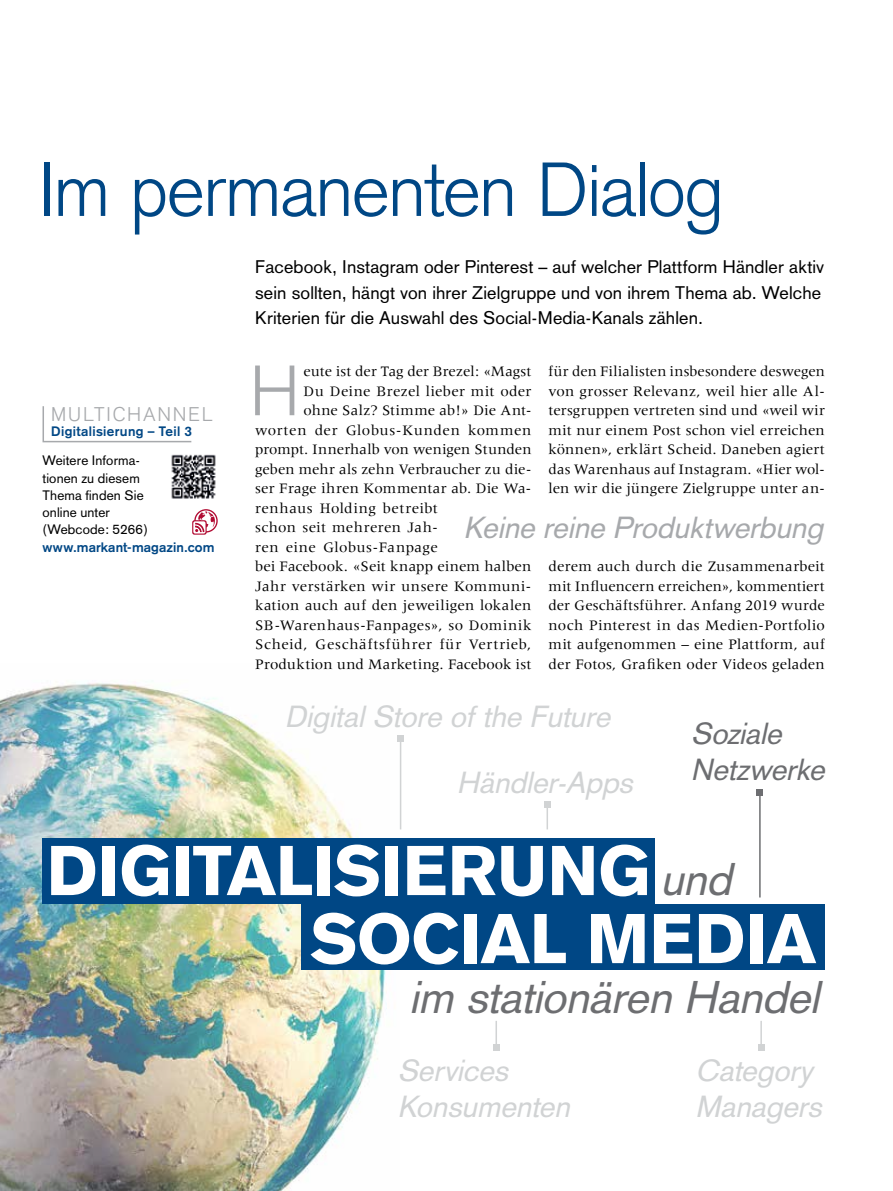
<style>
.page{position:relative;width:893px;height:1191px;background:#fff}
.page>*{position:absolute;margin:0;border:0;box-sizing:border-box;transform-origin:0 0}
.t1{font:300 75px "Basic Commercial";letter-spacing:-.015em;color:#004785}
.t2{font:300 69.75px "Basic Commercial";color:#a7a9ac}
.t3{font:900 69px "Basic Commercial";letter-spacing:-.005em;color:#fff}
.t4{font:italic 45px "Basic Commercial";letter-spacing:-.005em;color:#6d6e71}
.t5{font:italic 30px/36px "Basic Commercial";letter-spacing:-.005em;color:#d1d3d4}
.t6{font:italic 30px "Basic Commercial";letter-spacing:-.005em;color:#a7a9ac}
.t7{font:italic 30px/36px "Basic Commercial";letter-spacing:-.005em;color:#6d6e71}
.t8{font:300 19.5px "Basic Commercial";letter-spacing:.1em;color:#a7a9ac}
.t9{font:18px/25.5px "Basic Commercial";letter-spacing:.01em;color:#000}
.t10{font:15px/19.5px "Meridien";letter-spacing:.015em;color:#000;text-align:justify}
.t11{font:15px "Meridien";letter-spacing:-.005em;color:#000}
.t12{font:15px "Meridien";letter-spacing:.05em;color:#000}
.t13{font:15px "Meridien";letter-spacing:.035em;color:#000}
.t14{font:13.5px/17.2px "Basic Commercial";letter-spacing:.01em;color:#000}
.t15{font:700 13.5px "Basic Commercial";letter-spacing:.03em;color:#004785}
.s1{font-weight:700;color:#004785}
</style>
<div class="page">
<img style="left:0;top:683px;width:400px;height:508px">
<svg style="left:42px;top:406px;width:150px;height:37px"></svg>
<hr style="left:400px;top:739px;width:1px;height:90px;background:#d1d3d4">
<svg style="left:398px;top:736px;width:6px;height:6px"></svg>
<hr style="left:495px;top:1020px;width:2px;height:27px;background:#d1d3d4">
<svg style="left:493px;top:1044px;width:6px;height:6px"></svg>
<hr style="left:760px;top:1020px;width:2px;height:27px;background:#d1d3d4">
<svg style="left:758px;top:1044px;width:6px;height:6px"></svg>
<hr style="left:759px;top:792px;width:2px;height:105px;background:#6d6e71">
<svg style="left:757px;top:789px;width:6px;height:6px"></svg>
<svg style="left:544px;top:801px;width:6px;height:28px"></svg>
<div style="left:43px;top:838px;width:612px;height:66px;background:#004785"></div>
<div style="left:302px;top:904px;width:523px;height:65px;background:#004785"></div>
<img style="left:171px;top:454px;width:45px;height:45px">
<div style="left:194px;top:509px;width:24px;height:23px;border:1px solid #b10a32;border-radius:50%"></div>
<svg style="left:192px;top:511px;width:23px;height:23px"></svg>
<p class="t1" style="left:38px;top:146px;width:687px">Im permanenten Dialog</p>
<p class="t8" style="left:51px;top:403px;width:163px">MULTICHANNEL</p>
<p class="t15" style="left:51px;top:423px;width:142px">Digitalisierung – Teil 3</p>
<p class="t14" style="left:43px;top:452px;width:174px">Weitere Informa-<br>tionen zu diesem<br>Thema finden Sie<br>online unter<br>(Webcode: 5266) <span class="s1">www.markant-magazin.com</span></p>
<p class="t9" style="left:255px;top:254px;width:571px">Facebook, Instagram oder Pinterest – auf welcher Plattform Händler aktiv sein sollten, hängt von ihrer Zielgruppe und von ihrem Thema ab. Welche<br>Kriterien für die Auswahl des Social-Media-Kanals zählen.</p>
<p class="t2" style="left:250px;top:350px;width:52px">H</p>
<p class="t11" style="left:303px;top:363px;width:230px">eute ist der Tag der Brezel: «Magst</p>
<p class="t10" style="left:549px;top:361px;width:278px">für den Filialisten insbesondere deswegen von grosser Relevanz, weil hier alle Al&shy;tersgruppen vertreten sind und «weil wir mit nur einem Post schon viel erreichen können», erklärt Scheid. Daneben agiert das Warenhaus auf Instagram. «Hier wol&shy;len wir die jüngere Zielgruppe unter an-</p>
<p class="t10" style="left:303px;top:381px;width:230px">Du Deine Brezel lieber mit oder</p>
<p class="t10" style="left:303px;top:400px;width:230px">ohne Salz? Stimme ab!» Die Ant-</p>
<p class="t13" style="left:255px;top:422px;width:278px">worten der Globus-Kunden kommen</p>
<p class="t11" style="left:255px;top:441px;width:278px">prompt. Innerhalb von wenigen Stunden</p>
<p class="t11" style="left:255px;top:461px;width:278px">geben mehr als zehn Verbraucher zu die-</p>
<p class="t10" style="left:255px;top:478px;width:278px">ser Frage ihren Kommentar ab. Die Wa-</p>
<p class="t10" style="left:255px;top:498px;width:184px">renhaus Holding betreibt</p>
<p class="t10" style="left:255px;top:517px;width:184px">schon seit mehreren Jah-</p>
<p class="t10" style="left:255px;top:537px;width:184px">ren eine Globus-Fanpage</p>
<p class="t10" style="left:255px;top:556px;width:278px">bei Facebook. «Seit knapp einem halben</p>
<p class="t10" style="left:255px;top:576px;width:278px">Jahr verstärken wir unsere Kommuni-</p>
<p class="t10" style="left:255px;top:595px;width:278px">kation auch auf den jeweiligen lokalen</p>
<p class="t10" style="left:255px;top:615px;width:278px">SB-Warenhaus-Fanpages», so Dominik</p>
<p class="t12" style="left:255px;top:636px;width:278px">Scheid, Geschäftsführer für Vertrieb,</p>
<p class="t10" style="left:255px;top:654px;width:278px">Produktion und Marketing. Facebook ist</p>
<p class="t6" style="left:466px;top:509px;width:361px">Keine reine Produktwerbung</p>
<p class="t10" style="left:549px;top:556px;width:278px">derem auch durch die Zusammenarbeit mit Influencern erreichen», kommentiert der Geschäftsführer. Anfang 2019 wurde noch Pinterest in das Medien-Portfolio mit aufgenommen – eine Plattform, auf der Fotos, Grafiken oder Videos geladen</p>
<p class="t5" style="left:287px;top:698px;width:327px">Digital Store of the Future</p>
<p class="t5" style="left:459px;top:764px;width:177px">Händler-Apps</p>
<p class="t7" style="left:693px;top:715px;width:135px">Soziale<br>Netzwerke</p>
<p class="t3" style="left:47px;top:829px;width:605px">DIGITALISIERUNG</p>
<p class="t4" style="left:663px;top:852px;width:73px">und</p>
<p class="t3" style="left:310px;top:897px;width:508px">SOCIAL MEDIA</p>
<p class="t4" style="left:412px;top:970px;width:411px">im stationären Handel</p>
<p class="t5" style="left:400px;top:1052px;width:174px">Services<br>Konsumenten</p>
<p class="t5" style="left:697px;top:1052px;width:128px">Category<br>Managers</p>
</div>
